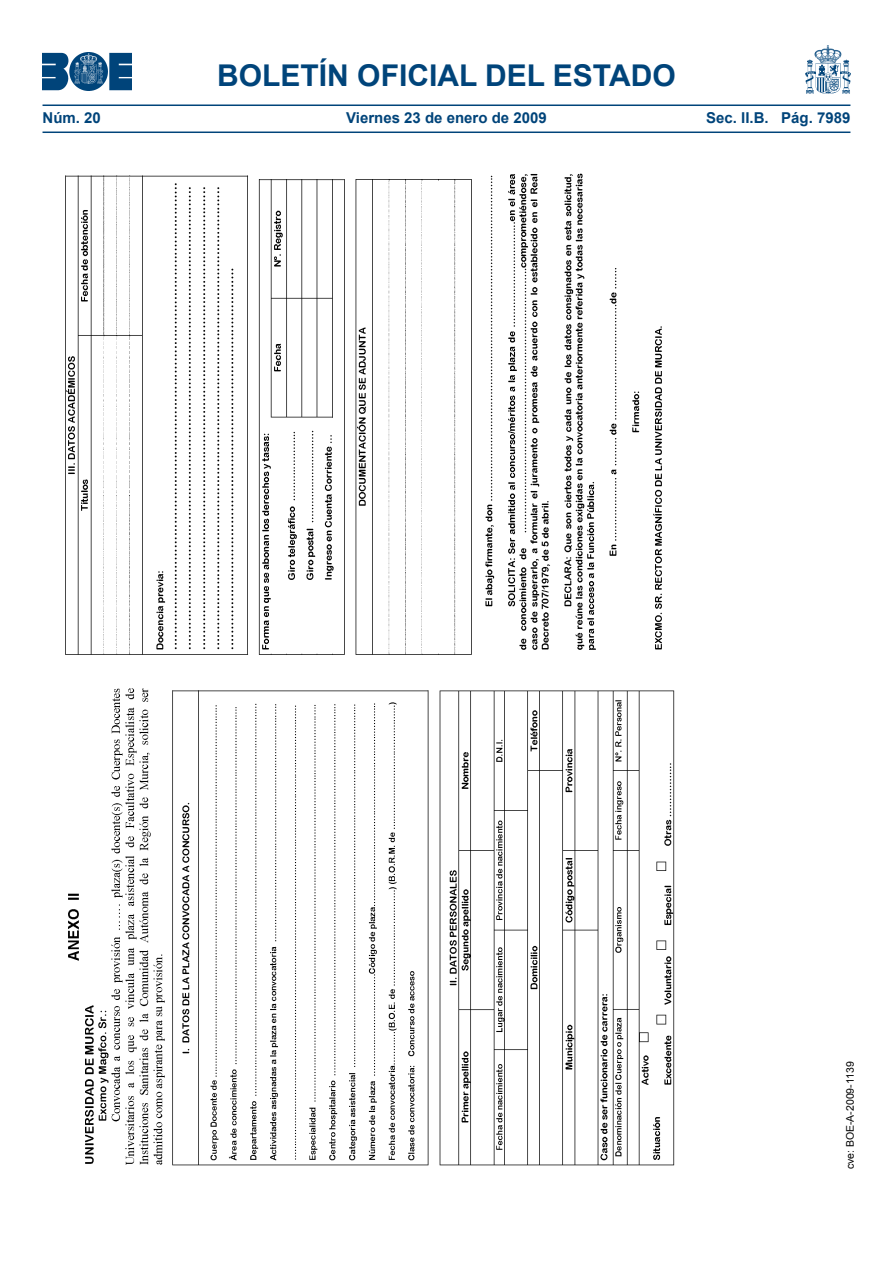
<style>
.page{position:relative;width:893px;height:1263px;background:#fff}
.page>*{position:absolute;margin:0;border:0;box-sizing:border-box;transform-origin:0 0}
.t1{font:700 30px "Arial";color:#00447a}
.t2{font:700 15px "Arial";color:#00447a}
.t3{font:10.5px "Arial";color:#000}
</style>
<div class="page">
<img style="left:43px;top:53px;width:89px;height:37px">
<img style="left:805px;top:46px;width:45px;height:47px">
<hr style="left:43px;top:104px;width:807px;height:2px;background:#00447a">
<hr style="left:43px;top:132px;width:807px;height:1px;background:#00447a">
<img style="left:65px;top:173px;width:610px;height:993px">
<h1 class="t1" style="left:217px;top:55px;width:460px">BOLETÍN OFICIAL DEL ESTADO</h1>
<p class="t2" style="left:43px;top:108px;width:60px">Núm. 20</p>
<p class="t2" style="left:346px;top:108px;width:202px">Viernes 23 de enero de 2009</p>
<p class="t2" style="left:706px;top:108px;width:146px">Sec. II.B. Pág. 7989</p>
<p class="t3" style="left:843px;top:1169px;width:109px;rotate:-90deg">cve: BOE-A-2009-1139</p>
</div>
